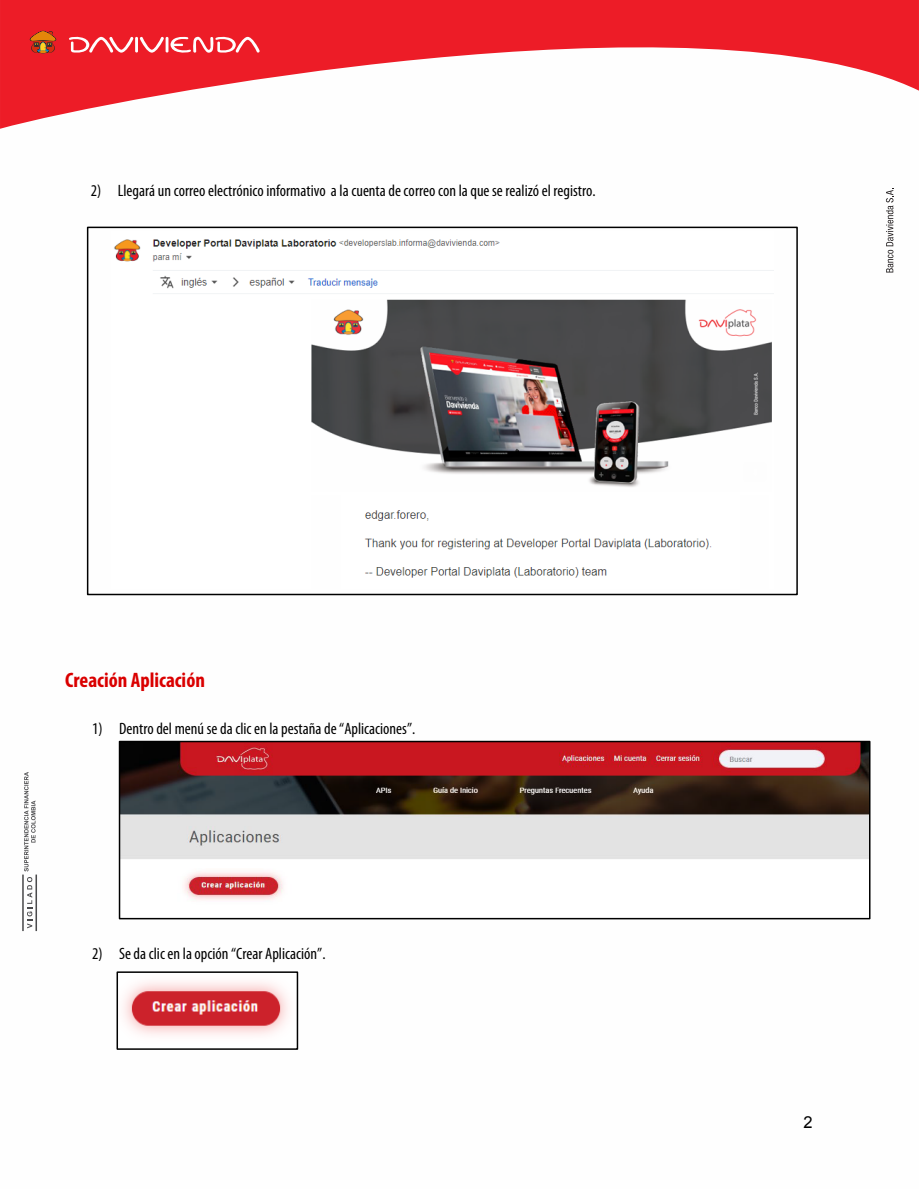
<style>
.page{position:relative;width:919px;height:1189px;background:#fff}
.page>*{position:absolute;margin:0;border:0;box-sizing:border-box;transform-origin:0 0}
.t1{font:700 condensed 21px "Myriad Pro";color:#da0000}
.t2{font:condensed 16.5px "Myriad Pro";color:#000}
.t3{font:16.5px "Arial";color:#000}
</style>
<div class="page">
<svg style="left:0;top:0;width:918px;height:129px;fill:#ed1c27"></svg>
<svg style="left:22px;top:772px;width:15px;height:158px"></svg>
<svg style="left:885px;top:188px;width:8px;height:84px"></svg>
<svg style="left:68px;top:36px;width:192px;height:18px"></svg>
<svg style="left:28px;top:31px;width:30px;height:23px"></svg>
<div style="left:87px;top:226px;width:710px;height:369px;border:2px solid #000"></div>
<img style="left:114px;top:239px;width:659px;height:339px">
<img style="left:122px;top:743px;width:745px;height:157px">
<div style="left:119px;top:740px;width:751px;height:179px;border:2px solid #000"></div>
<img style="left:123px;top:982px;width:165px;height:53px">
<div style="left:116px;top:971px;width:182px;height:78px;border:2px solid #000"></div>
<p class="t2" style="left:91px;top:181px;width:506px">2) Llegará un correo electrónico informativo a la cuenta de correo con la que se realizó el registro.</p>
<p class="t1" style="left:65px;top:667px;width:141px">Creación Aplicación</p>
<p class="t2" style="left:92px;top:718px;width:324px">1) Dentro del menú se da clic en la pestaña de “Aplicaciones”.</p>
<p class="t2" style="left:92px;top:943px;width:235px">2) Se da clic en la opción “Crear Aplicación”.</p>
<p class="t3" style="left:803px;top:1111px;width:11px">2</p>
</div>
